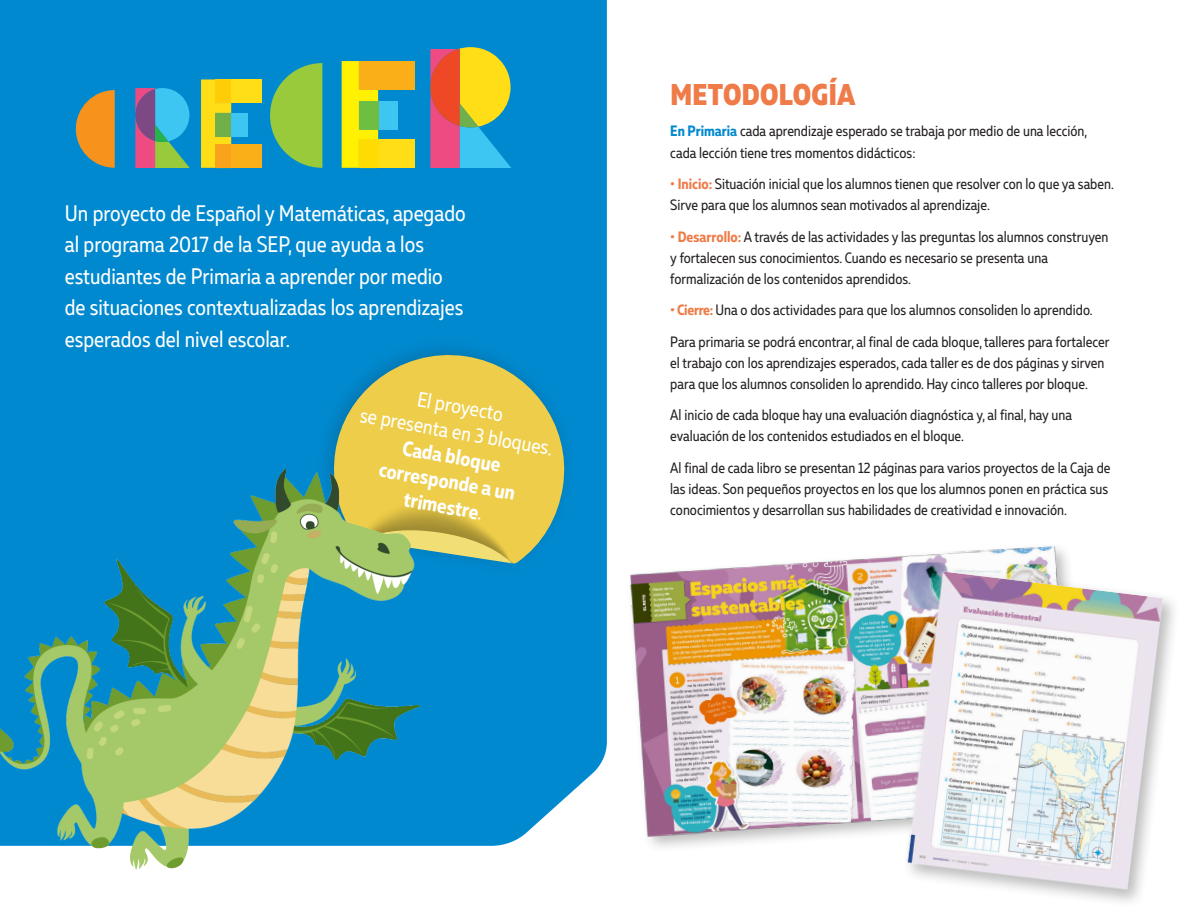
<style>
.page{position:relative;width:1188px;height:918px;background:#fff}
.page>*{position:absolute;margin:0;border:0;box-sizing:border-box;transform-origin:0 0}
.Subtítulo-_Estructur{font:800 30px "Muller Narrow";letter-spacing:.01em;color:#ee7b48}
.Intro{font:22.5px/31.5px "Muller Narrow";color:#fff}
.Frase-Inicio{font:700 21px/25.2px "Muller Narrow";color:#fff;text-align:center}
.Contenido-Viñeta{font:15px/21px "Muller Narrow";color:#231f20}
.s1{font-weight:400}
.s2{font-weight:700;color:#0089cf}
.s3{font-weight:700;color:#ee7b48}
</style>
<div class="page">
<div style="left:0;top:0;width:607px;height:841px;background:#0089cf"></div>
<div style="left:314px;top:336px;width:262px;height:240px;background:#0089cf"></div>
<svg style="left:356px;top:351px;width:209px;height:213px;fill:#edcd49"></svg>
<svg style="left:270px;top:63px;width:52px;height:105px;background:#77bb5b"></svg>
<svg style="left:76px;top:90px;width:39px;height:78px;background:#bf9044"></svg>
<div style="left:201px;top:79px;width:30px;height:89px;background:#ffdd17"></div>
<div style="left:231px;top:80px;width:30px;height:23px;background:#ffdd17"></div>
<div style="left:215px;top:80px;width:16px;height:23px;background:#fecd08"></div>
<div style="left:231px;top:113px;width:17px;height:23px;background:#3dc6f2"></div>
<div style="left:215px;top:113px;width:16px;height:23px;background:#71af4b"></div>
<div style="left:231px;top:144px;width:30px;height:24px;background:#faaf18"></div>
<div style="left:215px;top:144px;width:16px;height:24px;background:#f9a21c"></div>
<div style="left:342px;top:61px;width:36px;height:107px;background:#fff101"></div>
<div style="left:378px;top:61px;width:36px;height:29px;background:#faaf18"></div>
<div style="left:359px;top:61px;width:19px;height:29px;background:#faaf18"></div>
<div style="left:378px;top:101px;width:20px;height:29px;background:#3dc6f2"></div>
<div style="left:359px;top:101px;width:19px;height:29px;background:#6ebe44"></div>
<div style="left:378px;top:139px;width:36px;height:29px;background:#ffdd17"></div>
<div style="left:359px;top:139px;width:19px;height:29px;background:#ffdc01"></div>
<svg style="left:135px;top:88px;width:55px;height:80px;background:#6c90a6"></svg>
<svg style="left:430px;top:47px;width:81px;height:121px;background:#b1976b"></svg>
<img style="left:0;top:389px;width:515px;height:481px">
<div style="left:626px;top:541px;width:464px;height:313px;background:#231f20;opacity:.3"></div>
<img style="left:630px;top:546px;width:443px;height:291px">
<div style="left:902px;top:567px;width:279px;height:341px;background:#231f20;opacity:.3"></div>
<img style="left:906px;top:570px;width:259px;height:322px">
<p class="Intro" style="left:65px;top:197px;width:402px">Un proyecto de Español y Matemáticas, apegado al programa 2017 de la SEP, que ayuda a los estudiantes de Primaria a aprender por medio de situaciones contextualizadas los aprendizajes esperados del nivel escolar.</p>
<p class="Frase-Inicio" style="left:367px;top:377px;width:197px;rotate:10deg"><span class="s1">El proyecto<br>se presenta en 3 bloques.<br></span>Cada bloque corresponde a un trimestre<span class="s1">.</span></p>
<p class="Subtítulo-_Estructur" style="left:670px;top:75px;width:187px">METODOLOGÍA</p>
<p class="Contenido-Viñeta" style="left:670px;top:121px;width:418px"><span class="s2">En Primaria</span> cada aprendizaje esperado se trabaja por medio de una lección, cada lección tiene tres momentos didácticos:</p>
<p class="Contenido-Viñeta" style="left:670px;top:173px;width:445px"><span class="s3">• Inicio:</span> Situación inicial que los alumnos tienen que resolver con lo que ya saben.<br>Sirve para que los alumnos sean motivados al aprendizaje.</p>
<p class="Contenido-Viñeta" style="left:670px;top:226px;width:440px"><span class="s3">• Desarrollo:</span> A través de las actividades y las preguntas los alumnos construyen y fortalecen sus conocimientos. Cuando es necesario se presenta una formalización de los contenidos aprendidos.</p>
<p class="Contenido-Viñeta" style="left:670px;top:299px;width:424px"><span class="s3">• Cierre:</span>Una o dos actividades para que los alumnos consoliden lo aprendido.</p>
<p class="Contenido-Viñeta" style="left:670px;top:331px;width:441px">Para primaria se podrá encontrar, al final de cada bloque, talleres para fortalecer el trabajo con los aprendizajes esperados, cada taller es de dos páginas y sirven para que los alumnos consoliden lo aprendido. Hay cinco talleres por bloque.</p>
<p class="Contenido-Viñeta" style="left:670px;top:404px;width:403px">Al inicio de cada bloque hay una evaluación diagnóstica y, al final, hay una evaluación de los contenidos estudiados en el bloque.</p>
<p class="Contenido-Viñeta" style="left:670px;top:457px;width:442px">Al final de cada libro se presentan 12 páginas para varios proyectos de la Caja de las ideas. Son pequeños proyectos en los que los alumnos ponen en práctica sus conocimientos y desarrollan sus habilidades de creatividad e innovación.</p>
</div>
